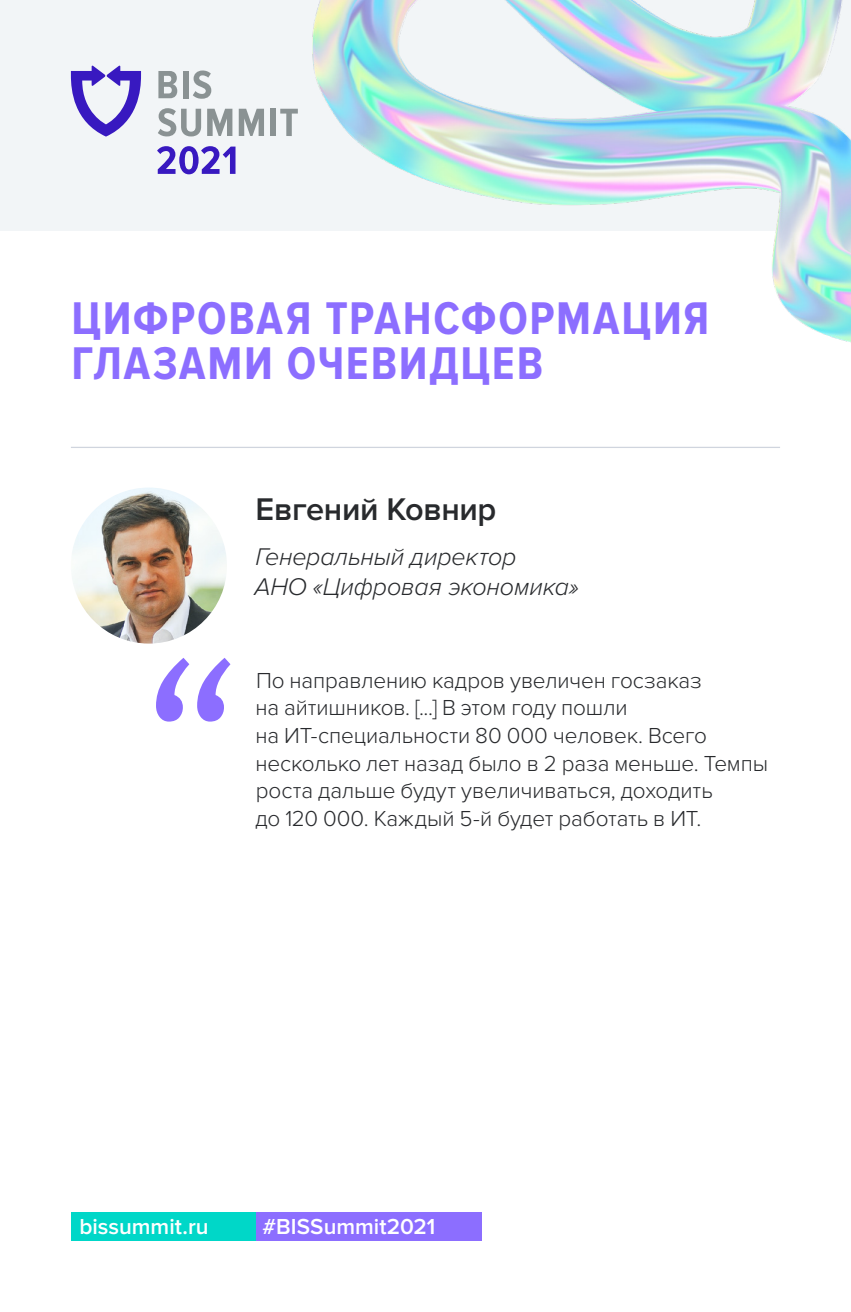
<style>
.page{position:relative;width:851px;height:1312px;background:#fff}
.page>*{position:absolute;margin:0;border:0;box-sizing:border-box;transform-origin:0 0}
.t1{font:700 47.5px/45px "Proxima Nova Cond";letter-spacing:.035em;color:#8c6eff}
.t2{font:600 32.5px "Proxima Nova";letter-spacing:-.01em;color:#282a2d}
.t3{font:italic 300 25px/30px "Proxima Nova";letter-spacing:-.005em;color:#282a2d}
.t4{font:300 22.5px/27.5px "Proxima Nova";letter-spacing:-.005em;color:#282a2d}
.t5{font:600 22.5px "Proxima Nova";color:#fff}
</style>
<div class="page">
<div style="left:0;top:0;width:850px;height:230px;background:#f2f5f7"></div>
<img style="left:312px;top:0;width:538px;height:342px">
<div style="left:255px;top:1212px;width:227px;height:28px;background:#8c6eff"></div>
<div style="left:71px;top:1212px;width:184px;height:28px;background:#00d7c8"></div>
<svg style="left:158px;top:71px;width:19px;height:27px"></svg>
<div style="left:183px;top:71px;width:5px;height:27px;background:#8a9293"></div>
<svg style="left:193px;top:70px;width:18px;height:29px"></svg>
<svg style="left:158px;top:108px;width:43px;height:29px"></svg>
<svg style="left:207px;top:109px;width:25px;height:27px"></svg>
<svg style="left:239px;top:109px;width:25px;height:27px"></svg>
<div style="left:270px;top:109px;width:6px;height:27px;background:#8a9293"></div>
<svg style="left:280px;top:109px;width:18px;height:27px"></svg>
<svg style="left:71px;top:66px;width:70px;height:71px"></svg>
<svg style="left:157px;top:146px;width:78px;height:28px"></svg>
<img style="left:71px;top:487px;width:156px;height:156px;border-radius:78px">
<svg style="left:156px;top:658px;width:74px;height:63px"></svg>
<hr style="left:71px;top:446px;width:709px;height:2px;background:#d0d5de">
<p class="t1" style="left:71px;top:297px;width:639px">ЦИФРОВАЯ ТРАНСФОРМАЦИЯ<br>ГЛАЗАМИ ОЧЕВИДЦЕВ</p>
<p class="t2" style="left:255px;top:490px;width:242px">Евгений Ковнир</p>
<p class="t3" style="left:254px;top:541px;width:326px">Генеральный директор<br>АНО «Цифровая экономика»</p>
<p class="t4" style="left:255px;top:666px;width:514px">По направлению кадров увеличен госзаказ<br>на айтишников. [...] В этом году пошли<br>на ИТ‑специальности 80 000 человек. Всего несколько лет назад было в 2 раза меньше. Темпы роста дальше будут увеличиваться, доходить<br>до 120 000. Каждый 5‑й будет работать в ИТ.</p>
<p class="t5" style="left:79px;top:1212px;width:130px">bissummit.ru</p>
<p class="t5" style="left:262px;top:1212px;width:174px">#BISSummit2021</p>
</div>
